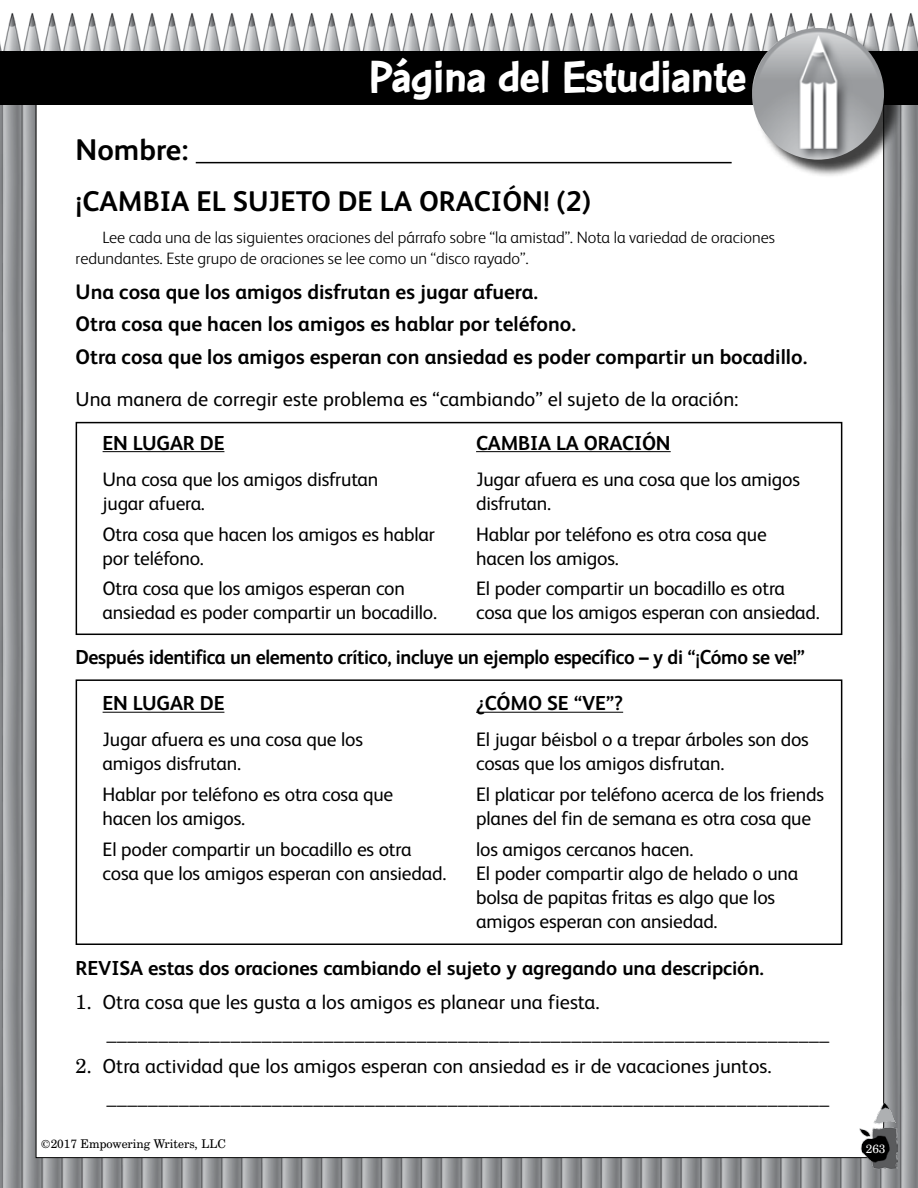
<style>
.page{position:relative;width:918px;height:1188px;background:#fff}
.page>*{position:absolute;margin:0;border:0;box-sizing:border-box;transform-origin:0 0}
.t1{font:700 48px "Con Brush";letter-spacing:-.02em;color:#fff}
.t2{font:700 30px "FS Albert";color:#000}
.t3{font:700 28.5px "FS Albert";color:#000}
.t4{font:700 21px/32.7px "FS Albert";color:#000}
.t5{font:20.25px/30.8px "FS Albert";color:#000}
.t6{font:700 20.25px "FS Albert";letter-spacing:-.01em;color:#000}
.t7{font:700 20.25px "FS Albert";letter-spacing:-.01em;color:#000;scale:.96 1}
.t8{font:19.5px/24px "FS Albert";letter-spacing:-.01em;color:#000}
.t9{font:300 16.5px/21px "FS Albert";color:#000}
.t10{font:12px "Century Schoolbook BT";color:#000}
.t11{font:12px "Century Schoolbook BT";color:#fff}
.s1{font-family:"Century Schoolbook BT"}
</style>
<div class="page">
<img style="left:0;top:13px;width:918px;height:1175px">
<div style="left:36px;top:68px;width:848px;height:1090px;background:#fff"></div>
<div style="left:0;top:51px;width:918px;height:54px;background:#000"></div>
<div style="left:754px;top:30px;width:149px;height:148px;background:#000;opacity:.75"></div>
<img style="left:752px;top:28px;width:132px;height:132px;border-radius:66px">
<img style="left:860px;top:1103px;width:37px;height:65px">
<hr style="left:196px;top:162px;width:536px;height:1px;background:#000">
<hr style="left:103px;top:451px;width:121px;height:1px;background:#000">
<hr style="left:476px;top:451px;width:195px;height:1px;background:#000">
<hr style="left:103px;top:712px;width:121px;height:1px;background:#000">
<hr style="left:476px;top:712px;width:147px;height:1px;background:#000">
<div style="left:76px;top:422px;width:766px;height:213px;border:2px solid #000"></div>
<div style="left:76px;top:679px;width:766px;height:266px;border:2px solid #000"></div>
<h2 class="t2" style="left:76px;top:129px;width:114px">Nombre:</h2>
<h1 class="t1" style="left:368px;top:48px;width:380px">Página del Estudiante</h1>
<h3 class="t3" style="left:76px;top:182px;width:517px">¡CAMBIA EL SUJETO DE LA ORACIÓN! (2)</h3>
<p class="t9" style="left:76px;top:226px;width:701px;text-indent:27px">Lee cada una de las siguientes oraciones del párrafo sobre “la amistad”. Nota la variedad de oraciones redundantes. Este grupo de oraciones se lee como un “disco rayado”.</p>
<p class="t4" style="left:76px;top:274px;width:733px">Una cosa que los amigos disfrutan es jugar afuera.<br>Otra cosa que hacen los amigos es hablar por teléfono.<br>Otra cosa que los amigos esperan con ansiedad es poder compartir un bocadillo.</p>
<p class="t5" style="left:76px;top:382px;width:665px">Una manera de corregir este problema es “cambiando” el sujeto de la oración:</p>
<p class="t6" style="left:103px;top:429px;width:124px">EN LUGAR DE</p>
<p class="t6" style="left:476px;top:429px;width:196px">CAMBIA LA ORACIÓN</p>
<p class="t8" style="left:103px;top:466px;width:277px">Una cosa que los amigos disfrutan</p>
<p class="t8" style="left:476px;top:466px;width:325px">Jugar afuera es una cosa que los amigos</p>
<p class="t8" style="left:103px;top:490px;width:104px">jugar afuera.</p>
<p class="t8" style="left:476px;top:490px;width:77px">disfrutan.</p>
<p class="t8" style="left:103px;top:521px;width:334px">Otra cosa que hacen los amigos es hablar</p>
<p class="t8" style="left:476px;top:521px;width:292px">Hablar por teléfono es otra cosa que</p>
<p class="t8" style="left:103px;top:545px;width:103px">por teléfono.</p>
<p class="t8" style="left:476px;top:545px;width:144px">hacen los amigos.</p>
<p class="t8" style="left:103px;top:576px;width:304px">Otra cosa que los amigos esperan con</p>
<p class="t8" style="left:476px;top:576px;width:310px">El poder compartir un bocadillo es otra</p>
<p class="t8" style="left:103px;top:600px;width:336px">ansiedad es poder compartir un bocadillo.</p>
<p class="t8" style="left:476px;top:600px;width:345px">cosa que los amigos esperan con ansiedad.</p>
<p class="t7" style="left:76px;top:643px;width:761px">Después identifica un elemento crítico, incluye un ejemplo específico – y di “¡Cómo se ve!”</p>
<p class="t6" style="left:103px;top:690px;width:124px">EN LUGAR DE</p>
<p class="t6" style="left:476px;top:690px;width:149px">¿CÓMO SE “VE”?</p>
<p class="t8" style="left:103px;top:727px;width:262px">Jugar afuera es una cosa que los</p>
<p class="t8" style="left:476px;top:727px;width:334px">El jugar béisbol o a trepar árboles son dos</p>
<p class="t8" style="left:103px;top:751px;width:140px">amigos disfrutan.</p>
<p class="t8" style="left:476px;top:751px;width:250px">cosas que los amigos disfrutan.</p>
<p class="t8" style="left:103px;top:781px;width:292px">Hablar por teléfono es otra cosa que</p>
<p class="t8" style="left:476px;top:781px;width:349px">El platicar por teléfono acerca de los friends</p>
<p class="t8" style="left:103px;top:805px;width:144px">hacen los amigos.</p>
<p class="t8" style="left:476px;top:805px;width:337px">planes del fin de semana es otra cosa que</p>
<p class="t8" style="left:103px;top:836px;width:310px">El poder compartir un bocadillo es otra</p>
<p class="t8" style="left:476px;top:836px;width:219px">los amigos cercanos hacen.</p>
<p class="t8" style="left:103px;top:860px;width:345px">cosa que los amigos esperan con ansiedad.</p>
<p class="t8" style="left:476px;top:860px;width:324px">El poder compartir algo de helado o una bolsa de papitas fritas es algo que los amigos esperan con ansiedad.</p>
<p class="t6" style="left:76px;top:954px;width:690px">REVISA estas dos oraciones cambiando el sujeto y agregando una descripción.</p>
<p class="t5" style="left:107px;top:986px;width:724px;text-indent:-31px"><span class="s1">1.</span> Otra cosa que les gusta a los amigos es planear una fiesta. ______________________________________________________________________</p>
<p class="t5" style="left:107px;top:1050px;width:724px;text-indent:-31px"><span class="s1">2.</span> Otra actividad que los amigos esperan con ansiedad es ir de vacaciones juntos. ______________________________________________________________________</p>
<p class="t10" style="left:41px;top:1136px;width:186px">©2017 Empowering Writers, LLC</p>
<p class="t11" style="left:866px;top:1141px;width:21px">263</p>
</div>
